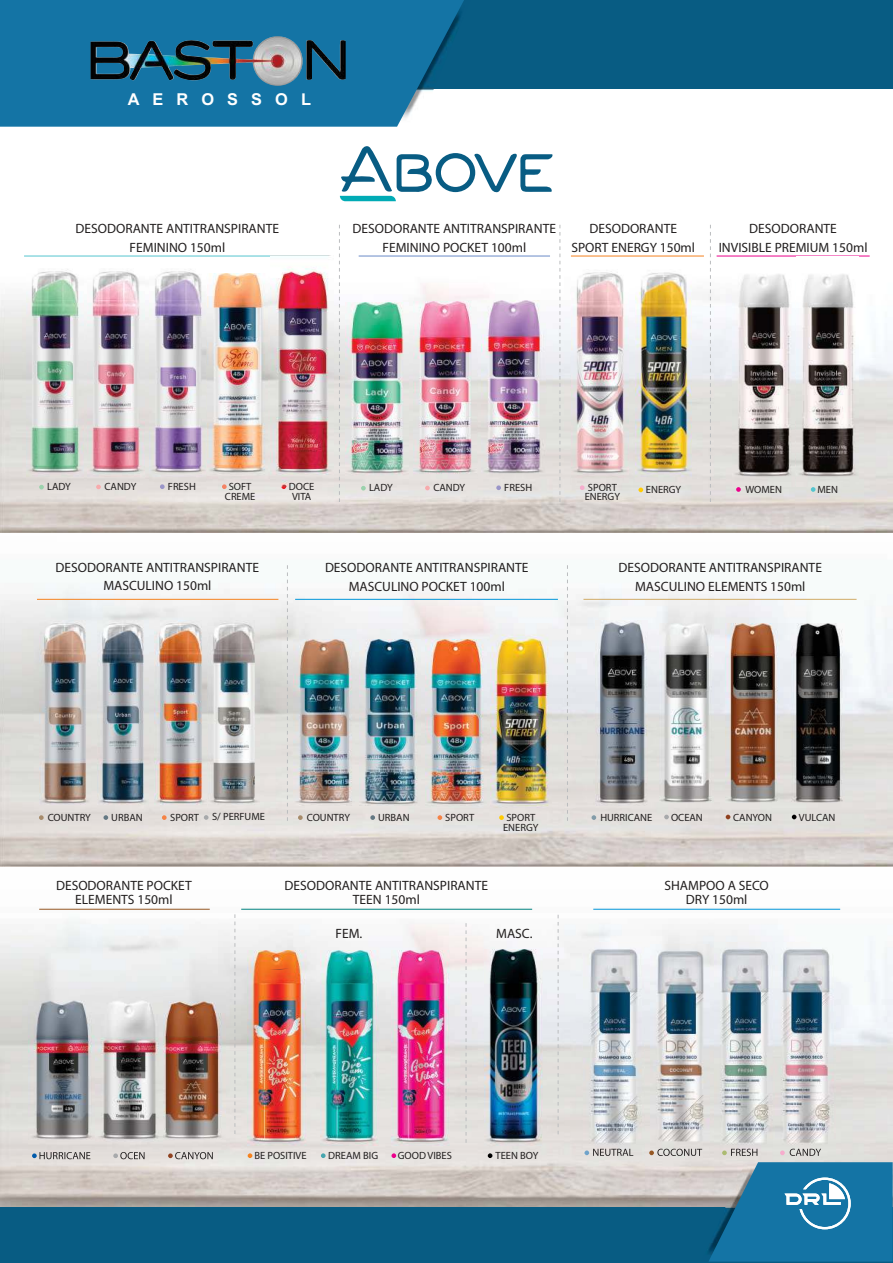
<style>
.page{position:relative;width:893px;height:1263px;background:#fff}
.page>*{position:absolute;margin:0;border:0;box-sizing:border-box;transform-origin:0 0}
.t1{font:700 16.35px "Arial";letter-spacing:.8em;color:#fff}
.t2{font:13.5px/18.6px "Myriad Pro";color:#221f1f;text-align:center}
.t3{font:10.5px/9.6px "Myriad Pro";color:#221f1f;text-align:center}
</style>
<div class="page">
<div style="left:0;top:0;width:893px;height:89px;background:#085c83"></div>
<img style="left:0;top:908px;width:892px;height:299px">
<img style="left:0;top:224px;width:893px;height:309px">
<img style="left:209px;top:620px;width:51px;height:191px">
<svg style="left:340px;top:146px;width:213px;height:55px"></svg>
<svg style="left:0;top:0;width:464px;height:127px;background:#1e79a7"></svg>
<img style="left:91px;top:36px;width:255px;height:50px">
<div style="left:0;top:1207px;width:893px;height:56px;background:#085c83"></div>
<img style="left:248px;top:950px;width:58px;height:196px">
<img style="left:484px;top:950px;width:58px;height:196px">
<img style="left:320px;top:950px;width:58px;height:196px">
<img style="left:391px;top:950px;width:58px;height:196px">
<svg style="left:466px;top:923px;width:1px;height:221px"></svg>
<svg style="left:248px;top:1153px;width:4px;height:5px"></svg>
<svg style="left:488px;top:1153px;width:4px;height:5px"></svg>
<svg style="left:321px;top:1153px;width:5px;height:5px"></svg>
<svg style="left:391px;top:1153px;width:5px;height:5px"></svg>
<svg style="left:269px;top:969px;width:20px;height:1px"></svg>
<img style="left:701px;top:1162px;width:7px;height:45px">
<svg style="left:708px;top:1162px;width:185px;height:99px;background:#3080a9"></svg>
<svg style="left:287px;top:565px;width:1px;height:257px"></svg>
<svg style="left:39px;top:815px;width:5px;height:5px"></svg>
<svg style="left:104px;top:815px;width:4px;height:5px"></svg>
<svg style="left:162px;top:815px;width:5px;height:5px"></svg>
<img style="left:39px;top:620px;width:52px;height:191px">
<img style="left:97px;top:620px;width:51px;height:191px">
<img style="left:155px;top:620px;width:51px;height:191px">
<img style="left:294px;top:639px;width:60px;height:167px">
<img style="left:359px;top:639px;width:61px;height:167px">
<img style="left:425px;top:639px;width:61px;height:169px">
<svg style="left:298px;top:815px;width:5px;height:5px"></svg>
<svg style="left:591px;top:815px;width:5px;height:5px"></svg>
<svg style="left:664px;top:815px;width:5px;height:4px"></svg>
<svg style="left:438px;top:815px;width:4px;height:5px"></svg>
<svg style="left:499px;top:815px;width:5px;height:5px"></svg>
<svg style="left:370px;top:815px;width:5px;height:5px"></svg>
<img style="left:596px;top:621px;width:52px;height:184px">
<img style="left:791px;top:623px;width:54px;height:180px">
<img style="left:725px;top:623px;width:54px;height:180px">
<img style="left:660px;top:623px;width:53px;height:180px">
<svg style="left:567px;top:565px;width:1px;height:257px"></svg>
<svg style="left:726px;top:815px;width:4px;height:4px"></svg>
<svg style="left:792px;top:815px;width:4px;height:4px"></svg>
<svg style="left:558px;top:915px;width:1px;height:220px"></svg>
<hr style="left:37px;top:599px;width:241px;height:1px;background:#f5821f">
<hr style="left:295px;top:599px;width:263px;height:1px;background:#0095d9">
<hr style="left:583px;top:599px;width:273px;height:1px;background:#d1ab67">
<hr style="left:241px;top:909px;width:291px;height:1px;background:#008380">
<hr style="left:593px;top:909px;width:247px;height:1px;background:#0095d9">
<hr style="left:39px;top:909px;width:171px;height:1px;background:#965723">
<svg style="left:204px;top:815px;width:5px;height:5px"></svg>
<img style="left:491px;top:624px;width:61px;height:186px">
<img style="left:28px;top:990px;width:68px;height:159px">
<img style="left:157px;top:990px;width:68px;height:160px">
<img style="left:95px;top:991px;width:68px;height:160px">
<img style="left:714px;top:943px;width:121px;height:216px">
<img style="left:583px;top:943px;width:60px;height:216px">
<svg style="left:235px;top:914px;width:1px;height:221px"></svg>
<svg style="left:32px;top:1152px;width:58px;height:7px"></svg>
<svg style="left:113px;top:1152px;width:32px;height:7px"></svg>
<svg style="left:168px;top:1152px;width:45px;height:7px"></svg>
<img style="left:650px;top:944px;width:59px;height:213px">
<svg style="left:584px;top:1149px;width:49px;height:7px"></svg>
<svg style="left:722px;top:1149px;width:35px;height:7px"></svg>
<svg style="left:780px;top:1149px;width:41px;height:7px"></svg>
<svg style="left:649px;top:1149px;width:53px;height:7px"></svg>
<img style="left:27px;top:269px;width:56px;height:213px">
<img style="left:571px;top:269px;width:57px;height:213px">
<img style="left:88px;top:269px;width:57px;height:213px">
<img style="left:149px;top:269px;width:57px;height:213px">
<svg style="left:39px;top:485px;width:5px;height:4px"></svg>
<svg style="left:96px;top:485px;width:5px;height:4px"></svg>
<svg style="left:160px;top:484px;width:5px;height:5px"></svg>
<svg style="left:580px;top:485px;width:5px;height:5px"></svg>
<svg style="left:222px;top:484px;width:5px;height:5px"></svg>
<img style="left:345px;top:302px;width:63px;height:177px">
<img style="left:413px;top:301px;width:64px;height:178px">
<img style="left:482px;top:300px;width:64px;height:179px">
<svg style="left:361px;top:486px;width:5px;height:4px"></svg>
<svg style="left:425px;top:486px;width:5px;height:4px"></svg>
<svg style="left:496px;top:485px;width:5px;height:5px"></svg>
<img style="left:635px;top:270px;width:57px;height:212px">
<svg style="left:638px;top:488px;width:5px;height:4px"></svg>
<svg style="left:339px;top:225px;width:1px;height:278px"></svg>
<svg style="left:560px;top:225px;width:1px;height:278px"></svg>
<hr style="left:24px;top:256px;width:306px;height:1px;background:#55c5cf">
<hr style="left:359px;top:256px;width:191px;height:1px;background:#6b8bc7">
<hr style="left:571px;top:256px;width:133px;height:1px;background:#f5821f">
<img style="left:270px;top:256px;width:64px;height:231px">
<img style="left:208px;top:273px;width:60px;height:202px">
<img style="left:733px;top:257px;width:61px;height:229px">
<svg style="left:710px;top:225px;width:1px;height:278px"></svg>
<svg style="left:736px;top:487px;width:5px;height:5px"></svg>
<hr style="left:717px;top:256px;width:153px;height:1px;background:#ec008b">
<img style="left:797px;top:256px;width:61px;height:230px">
<svg style="left:811px;top:487px;width:4px;height:5px"></svg>
<p class="t1" style="left:128px;top:88px;width:185px">AEROSSOL</p>
<p class="t2" style="left:76px;top:218px;width:205px;line-height:19.2px">DESODORANTE ANTITRANSPIRANTE<br>FEMININO 150ml</p>
<p class="t2" style="left:353px;top:219px;width:205px">DESODORANTE ANTITRANSPIRANTE<br>FEMININO POCKET 100ml</p>
<p class="t2" style="left:571px;top:219px;width:125px">DESODORANTE<br>SPORT ENERGY 150ml</p>
<p class="t2" style="left:719px;top:219px;width:150px">DESODORANTE<br>INVISIBLE PREMIUM 150ml</p>
<p class="t3" style="left:225px;top:482px;width:32px">SOFT<br>CREME</p>
<p class="t3" style="left:289px;top:482px;width:27px">DOCE</p>
<p class="t3" style="left:369px;top:483px;width:25px">LADY</p>
<p class="t3" style="left:433px;top:483px;width:33px">CANDY</p>
<p class="t3" style="left:504px;top:483px;width:29px">FRESH</p>
<p class="t3" style="left:646px;top:484px;width:37px">ENERGY</p>
<p class="t3" style="left:47px;top:482px;width:25px">LADY</p>
<p class="t3" style="left:105px;top:482px;width:33px">CANDY</p>
<p class="t3" style="left:168px;top:482px;width:29px">FRESH</p>
<p class="t3" style="left:585px;top:482px;width:37px">SPORT<br>ENERGY</p>
<p class="t3" style="left:292px;top:491px;width:21px">VITA</p>
<p class="t3" style="left:745px;top:484px;width:38px">WOMEN</p>
<p class="t3" style="left:817px;top:484px;width:22px">MEN</p>
<p class="t2" style="left:56px;top:557px;width:205px">DESODORANTE ANTITRANSPIRANTE<br>MASCULINO 150ml</p>
<p class="t2" style="left:325px;top:558px;width:205px">DESODORANTE ANTITRANSPIRANTE<br>MASCULINO POCKET 100ml</p>
<p class="t2" style="left:618px;top:558px;width:205px">DESODORANTE ANTITRANSPIRANTE<br>MASCULINO ELEMENTS 150ml</p>
<p class="t3" style="left:48px;top:812px;width:45px">COUNTRY</p>
<p class="t3" style="left:111px;top:812px;width:33px">URBAN</p>
<p class="t3" style="left:170px;top:812px;width:30px">SPORT</p>
<p class="t3" style="left:212px;top:812px;width:54px">S/ PERFUME</p>
<p class="t3" style="left:378px;top:812px;width:33px">URBAN</p>
<p class="t3" style="left:307px;top:812px;width:45px">COUNTRY</p>
<p class="t3" style="left:445px;top:812px;width:30px">SPORT</p>
<p class="t3" style="left:506px;top:812px;width:30px">SPORT</p>
<p class="t3" style="left:600px;top:812px;width:54px">HURRICANE</p>
<p class="t3" style="left:671px;top:812px;width:33px">OCEAN</p>
<p class="t3" style="left:733px;top:812px;width:40px">CANYON</p>
<p class="t3" style="left:799px;top:812px;width:38px">VULCAN</p>
<p class="t3" style="left:503px;top:823px;width:37px">ENERGY</p>
<p class="t2" style="left:56px;top:878px;width:137px;line-height:14.4px">DESODORANTE POCKET<br>ELEMENTS 150ml</p>
<p class="t2" style="left:664px;top:878px;width:106px;line-height:14.2px">SHAMPOO A SECO<br>DRY 150ml</p>
<p class="t2" style="left:285px;top:878px;width:205px;line-height:14.4px">DESODORANTE ANTITRANSPIRANTE<br>TEEN 150ml</p>
<p class="t2" style="left:335px;top:924px;width:28px">FEM.</p>
<p class="t2" style="left:496px;top:924px;width:38px">MASC.</p>
<p class="t3" style="left:254px;top:1150px;width:54px">BE POSITIVE</p>
<p class="t3" style="left:328px;top:1150px;width:51px">DREAM BIG</p>
<p class="t3" style="left:398px;top:1150px;width:56px">GOOD VIBES</p>
<p class="t3" style="left:495px;top:1150px;width:44px">TEEN BOY</p>
</div>
